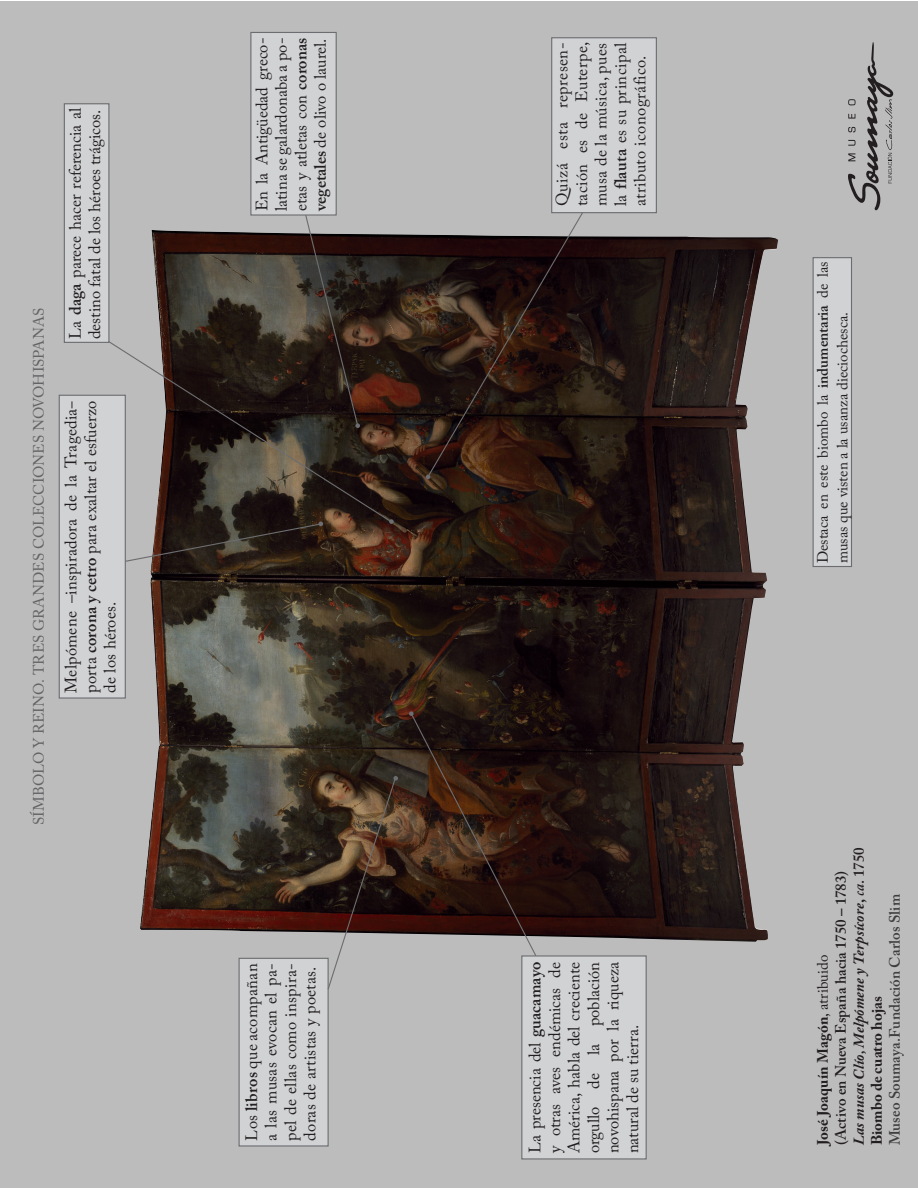
<style>
.page{position:relative;width:918px;height:1188px;background:#fff}
.page>*{position:absolute;margin:0;border:0;box-sizing:border-box;transform-origin:0 0}
.t1{font:16.5px/19.5px "Adobe Caslon Pro";letter-spacing:.01em;color:#231f20;text-align:justify}
.t2{font:15px/19.5px "Adobe Caslon Pro";color:#231f20}
.t3{font:15px "Adobe Caslon Pro";color:#636366}
.t4{font:700 15px "Adobe Caslon Pro";letter-spacing:.005em;color:#231f20}
.t5{font:italic 700 15px "Adobe Caslon Pro";letter-spacing:.01em;color:#231f20}
.t6{font:600 15px "Adobe Caslon Pro";letter-spacing:.01em;color:#231f20}
.t7{font:600 15px "Adobe Caslon Pro";letter-spacing:.01em;color:#3e3e3f}
.s1{font-weight:600}
.s2{font-style:normal}
.s3{font-weight:600;font-style:normal}
.s4{font-weight:700}
.s5{font-weight:400}
</style>
<div class="page">
<div style="left:1px;top:1px;width:917px;height:1187px;background:#bdbcbc"></div>
<div style="left:813px;top:257px;width:39px;height:310px;background:#d1d2d4;border:1px solid #6c6d70"></div>
<div style="left:59px;top:395px;width:67px;height:304px;background:#d1d2d4;border:1px solid #6c6d70"></div>
<div style="left:521px;top:955px;width:126px;height:205px;background:#d1d2d4;border:1px solid #6c6d70"></div>
<div style="left:239px;top:958px;width:90px;height:189px;background:#d1d2d4;border:1px solid #6c6d70"></div>
<div style="left:551px;top:37px;width:106px;height:176px;background:#d1d2d4;border:1px solid #6c6d70"></div>
<div style="left:64px;top:103px;width:45px;height:240px;background:#d1d2d4;border:1px solid #6c6d70"></div>
<img style="left:140px;top:230px;width:638px;height:712px">
<svg style="left:107px;top:340px;width:285px;height:183px"></svg>
<svg style="left:389px;top:519px;width:5px;height:5px"></svg>
<svg style="left:124px;top:522px;width:199px;height:41px;background:#413831"></svg>
<svg style="left:327px;top:776px;width:71px;height:215px"></svg>
<svg style="left:409px;top:711px;width:128px;height:246px;background:#3c2820"></svg>
<div style="left:250px;top:32px;width:87px;height:184px;background:#d1d2d4;border:1px solid #6c6d70"></div>
<svg style="left:304px;top:214px;width:56px;height:214px;background:#3a302b"></svg>
<svg style="left:426px;top:211px;width:158px;height:268px;background:#352520"></svg>
<svg style="left:848px;top:42px;width:45px;height:168px"></svg>
<p class="t3" style="left:30px;top:825px;width:519px;rotate:-90deg">SÍMBOLO Y REINO. TRES GRANDES COLECCIONES NOVOHISPANAS</p>
<p class="t1" style="left:65px;top:339px;width:233px;rotate:-90deg">La <span class="s1">daga</span> parece hacer referencia al destino fatal de los héroes trágicos.</p>
<p class="t1" style="left:61px;top:693px;width:294px;rotate:-90deg">Melpómene –inspiradora de la Tragedia‒ porta <span class="s1">corona y cetro</span> para exaltar el esfuerzo de los héroes.</p>
<p class="t1" style="left:252px;top:211px;width:175px;rotate:-90deg">En la Antigüedad greco&shy;latina se galardonaba a po&shy;etas y atletas con <span class="s1">coronas vegetales</span> de olivo o laurel.</p>
<p class="t1" style="left:552px;top:206px;width:166px;rotate:-90deg">Quizá esta represen&shy;tación es de Euterpe, musa de la música, pues la <span class="s1">flauta</span> es su principal atributo iconográfico.</p>
<p class="t1" style="left:261px;top:1141px;width:179px;rotate:-90deg">a las musas evocan el pa&shy;pel de ellas como inspira&shy;doras de artistas y poetas.</p>
<p class="t1" style="left:525px;top:1153px;width:193px;rotate:-90deg">La presencia del <span class="s1">guacamayo </span>y otras aves endémicas de América, habla del creciente orgullo de la población novohispana por la riqueza natural de su tierra.</p>
<p class="t1" style="left:242px;top:1141px;width:179px;rotate:-90deg">Los <span class="s1">libros</span> que acompañan</p>
<p class="t2" style="left:813px;top:563px;width:303px;rotate:-90deg">Destaca en este biombo la <span class="s1">indumentaria</span> de las musas que visten a la usanza dieciochesca.</p>
<p class="t5" style="left:850px;top:1145px;width:300px;rotate:-90deg">Las musas Clío, Melpómene y Terpsícore<span class="s2">,</span> <span class="s1">ca</span><span class="s3">. 1750</span></p>
<p class="t6" style="left:832px;top:1145px;width:276px;rotate:-90deg">(Activo en Nueva España hacia 1750 <span class="s4">–</span> 1783)</p>
<p class="t7" style="left:886px;top:1145px;width:253px;rotate:-90deg">Museo Soumaya.Fundación Carlos Slim</p>
<p class="t4" style="left:814px;top:1145px;width:193px;rotate:-90deg">José Joaquín Magón<span class="s5">, atribuido</span></p>
<p class="t4" style="left:868px;top:1145px;width:151px;rotate:-90deg">Biombo de cuatro hojas</p>
</div>
